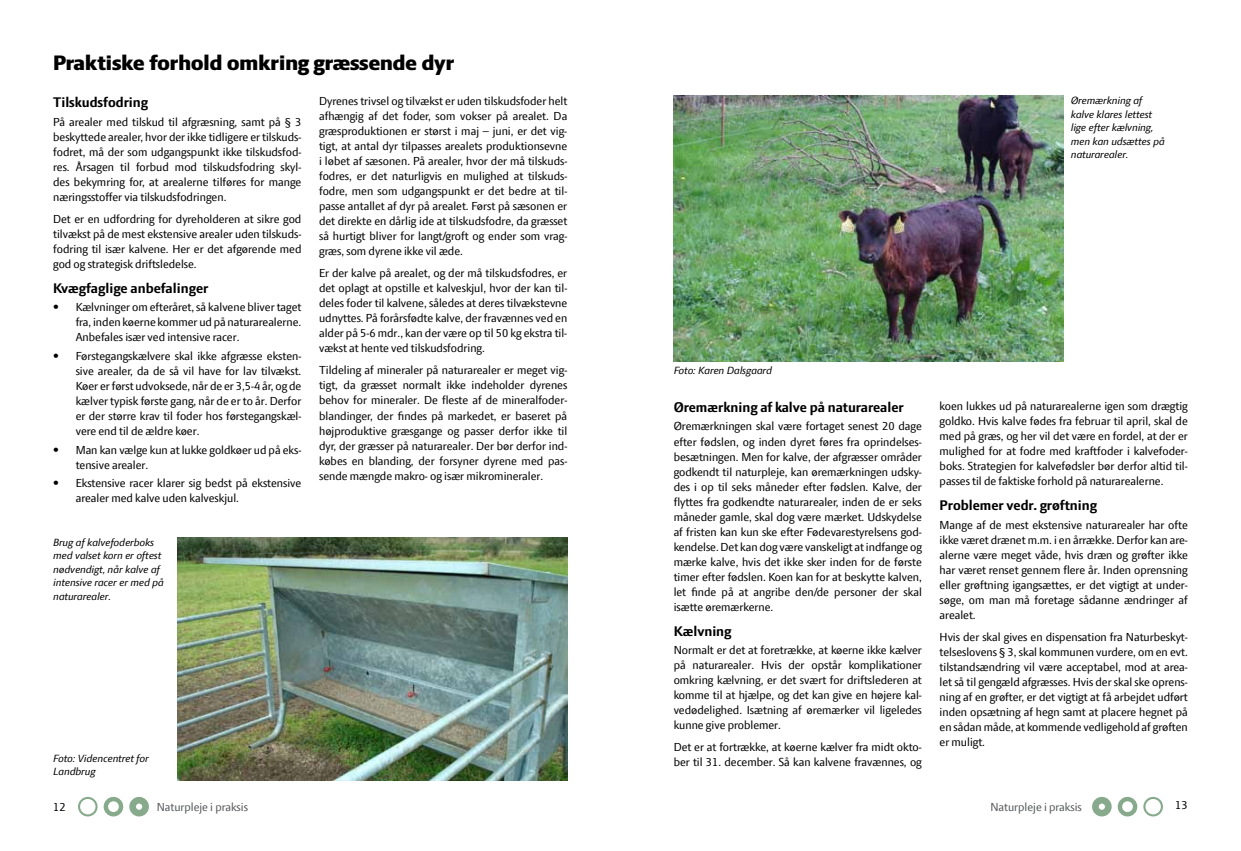
<style>
.page{position:relative;width:1241px;height:851px;background:#fff}
.page>*{position:absolute;margin:0;border:0;box-sizing:border-box;transform-origin:0 0}
.t1{font:800 22.5px "LF Press Sans";color:#000}
.t2{font:700 15px "LF Press Sans";color:#000}
.t3{font:12.5px/15px "LF Press Sans";color:#000;text-align:justify}
.t4{font:12.5px "LF Press Sans";color:#58595b}
.t5{font:italic 11.25px/13.5px "LF Press Sans";color:#000}
</style>
<div class="page">
<svg style="left:78px;top:796px;width:20px;height:20px"></svg>
<svg style="left:129px;top:796px;width:20px;height:20px"></svg>
<svg style="left:104px;top:796px;width:19px;height:20px"></svg>
<svg style="left:1143px;top:796px;width:19px;height:20px"></svg>
<svg style="left:1092px;top:796px;width:19px;height:20px"></svg>
<svg style="left:1117px;top:796px;width:20px;height:20px"></svg>
<img style="left:177px;top:537px;width:390px;height:243px">
<img style="left:673px;top:96px;width:390px;height:265px">
<h1 class="t1" style="left:53px;top:50px;width:402px">Praktiske forhold omkring græssende dyr</h1>
<p class="t2" style="left:53px;top:93px;width:96px">Tilskudsfodring</p>
<p class="t3" style="left:53px;top:114px;width:250px">På arealer med tilskud til afgræsning, samt på § 3 beskyttede arealer, hvor der ikke tidligere er tilskuds&shy;fodret, må der som udgangspunkt ikke tilskudsfod&shy;res. Årsagen til forbud mod tilskudsfodring skyl&shy;des bekymring for, at arealerne tilføres for mange næringsstoffer via tilskudsfodringen.</p>
<p class="t3" style="left:53px;top:211px;width:250px">Det er en udfordring for dyreholderen at sikre god tilvækst på de mest ekstensive arealer uden tilskuds&shy;fodring til især kalvene. Her er det afgørende med god og strategisk driftsledelse.</p>
<p class="t2" style="left:53px;top:279px;width:157px">Kvægfaglige anbefalinger</p>
<p class="t3" style="left:76px;top:299px;width:227px;text-indent:-22px">• Kælvninger om efteråret, så kalvene bliver taget fra, inden køerne kommer ud på naturarealerne.<br>Anbefales især ved intensive racer.</p>
<p class="t3" style="left:76px;top:348px;width:227px;text-indent:-22px">• Førstegangskælvere skal ikke afgræsse eksten&shy;sive arealer, da de så vil have for lav tilvækst.<br>Køer er først udvoksede, når de er 3,5-4 år, og de kælver typisk første gang, når de er to år. Derfor er der større krav til foder hos førstegangskæl&shy;vere end til de ældre køer.</p>
<p class="t3" style="left:76px;top:442px;width:227px;text-indent:-22px">• Man kan vælge kun at lukke goldkøer ud på eks&shy;tensive arealer.</p>
<p class="t3" style="left:76px;top:475px;width:227px;text-indent:-22px">• Ekstensive racer klarer sig bedst på ekstensive arealer med kalve uden kalveskjul.</p>
<p class="t5" style="left:53px;top:535px;width:112px">Brug af kalvefoderboks med valset korn er oftest nødvendigt, når kalve af intensive racer er med på naturarealer.</p>
<p class="t3" style="left:319px;top:93px;width:250px">Dyrenes trivsel og tilvækst er uden tilskudsfoder helt afhængig af det foder, som vokser på arealet. Da græsproduktionen er størst i maj – juni, er det vig&shy;tigt, at antal dyr tilpasses arealets produktionsevne i løbet af sæsonen. På arealer, hvor der må tilskuds&shy;fodres, er det naturligvis en mulighed at tilskuds&shy;fodre, men som udgangspunkt er det bedre at til&shy;passe antallet af dyr på arealet. Først på sæsonen er det direkte en dårlig ide at tilskudsfodre, da græsset så hurtigt bliver for langt/groft og ender som vrag&shy;græs, som dyrene ikke vil æde.</p>
<p class="t3" style="left:319px;top:265px;width:250px">Er der kalve på arealet, og der må tilskudsfodres, er det oplagt at opstille et kalveskjul, hvor der kan til&shy;deles foder til kalvene, således at deres tilvækstevne udnyttes. På forårsfødte kalve, der fravænnes ved en alder på 5-6 mdr., kan der være op til 50 kg ekstra til&shy;vækst at hente ved tilskudsfodring.</p>
<p class="t3" style="left:319px;top:362px;width:250px">Tildeling af mineraler på naturarealer er meget vig&shy;tigt, da græsset normalt ikke indeholder dyrenes behov for mineraler. De fleste af de mineralfoder&shy;blandinger, der findes på markedet, er baseret på højproduktive græsgange og passer derfor ikke til dyr, der græsser på naturarealer. Der bør derfor ind&shy;købes en blanding, der forsyner dyrene med pas&shy;sende mængde makro- og især mikromineraler.</p>
<p class="t5" style="left:53px;top:751px;width:97px">Foto: Videncentret for<br>Landbrug</p>
<p class="t5" style="left:1070px;top:94px;width:95px">Øremærkning af kalve klares lettest lige efter kælvning, men kan udsættes på naturarealer.</p>
<p class="t5" style="left:673px;top:363px;width:100px">Foto: Karen Dalsgaard</p>
<p class="t2" style="left:673px;top:398px;width:232px">Øremærkning af kalve på naturarealer</p>
<p class="t3" style="left:673px;top:418px;width:250px">Øremærkningen skal være fortaget senest 20 dage efter fødslen, og inden dyret føres fra oprindelses&shy;besætningen. Men for kalve, der afgræsser områder godkendt til naturpleje, kan øremærkningen udsky&shy;des i op til seks måneder efter fødslen. Kalve, der flyttes fra godkendte naturarealer, inden de er seks måneder gamle, skal dog være mærket. Udskydelse af fristen kan kun ske efter Fødevarestyrelsens god&shy;kendelse. Det kan dog være vanskeligt at indfange og mærke kalve, hvis det ikke sker inden for de første timer efter fødslen. Koen kan for at beskytte kalven, let finde på at angribe den/de personer der skal isætte øremærkerne.</p>
<p class="t2" style="left:673px;top:622px;width:59px">Kælvning</p>
<p class="t3" style="left:673px;top:642px;width:250px">Normalt er det at foretrække, at køerne ikke kælver på naturarealer. Hvis der opstår komplikationer omkring kælvning, er det svært for driftslederen at komme til at hjælpe, og det kan give en højere kal&shy;vedødelighed. Isætning af øremærker vil ligeledes kunne give problemer.</p>
<p class="t3" style="left:673px;top:739px;width:250px">Det er at fortrække, at køerne kælver fra midt okto&shy;ber til 31. december. Så kan kalvene fravænnes, og</p>
<p class="t3" style="left:939px;top:398px;width:250px">koen lukkes ud på naturarealerne igen som drægtig goldko. Hvis kalve fødes fra februar til april, skal de med på græs, og her vil det være en fordel, at der er mulighed for at fodre med kraftfoder i kalvefoder&shy;boks. Strategien for kalvefødsler bør derfor altid til&shy;passes til de faktiske forhold på naturarealerne.</p>
<p class="t2" style="left:939px;top:496px;width:159px">Problemer vedr. grøftning</p>
<p class="t3" style="left:939px;top:517px;width:250px">Mange af de mest ekstensive naturarealer har ofte ikke været drænet m.m. i en årrække. Derfor kan are&shy;alerne være meget våde, hvis dræn og grøfter ikke har været renset gennem flere år. Inden oprensning eller grøftning igangsættes, er det vigtigt at under&shy;søge, om man må foretage sådanne ændringer af arealet.</p>
<p class="t3" style="left:939px;top:629px;width:250px">Hvis der skal gives en dispensation fra Naturbeskyt&shy;telseslovens § 3, skal kommunen vurdere, om en evt. tilstandsændring vil være acceptabel, mod at area&shy;let så til gengæld afgræsses. Hvis der skal ske oprens&shy;ning af en grøfter, er det vigtigt at få arbejdet udført inden opsætning af hegn samt at placere hegnet på en sådan måde, at kommende vedligehold af grøften er muligt.</p>
<p class="t3" style="left:53px;top:799px;width:14px">12</p>
<p class="t4" style="left:157px;top:799px;width:93px">Naturpleje i praksis</p>
<p class="t4" style="left:990px;top:799px;width:93px">Naturpleje i praksis</p>
<p class="t3" style="left:1175px;top:796px;width:14px">13</p>
</div>
